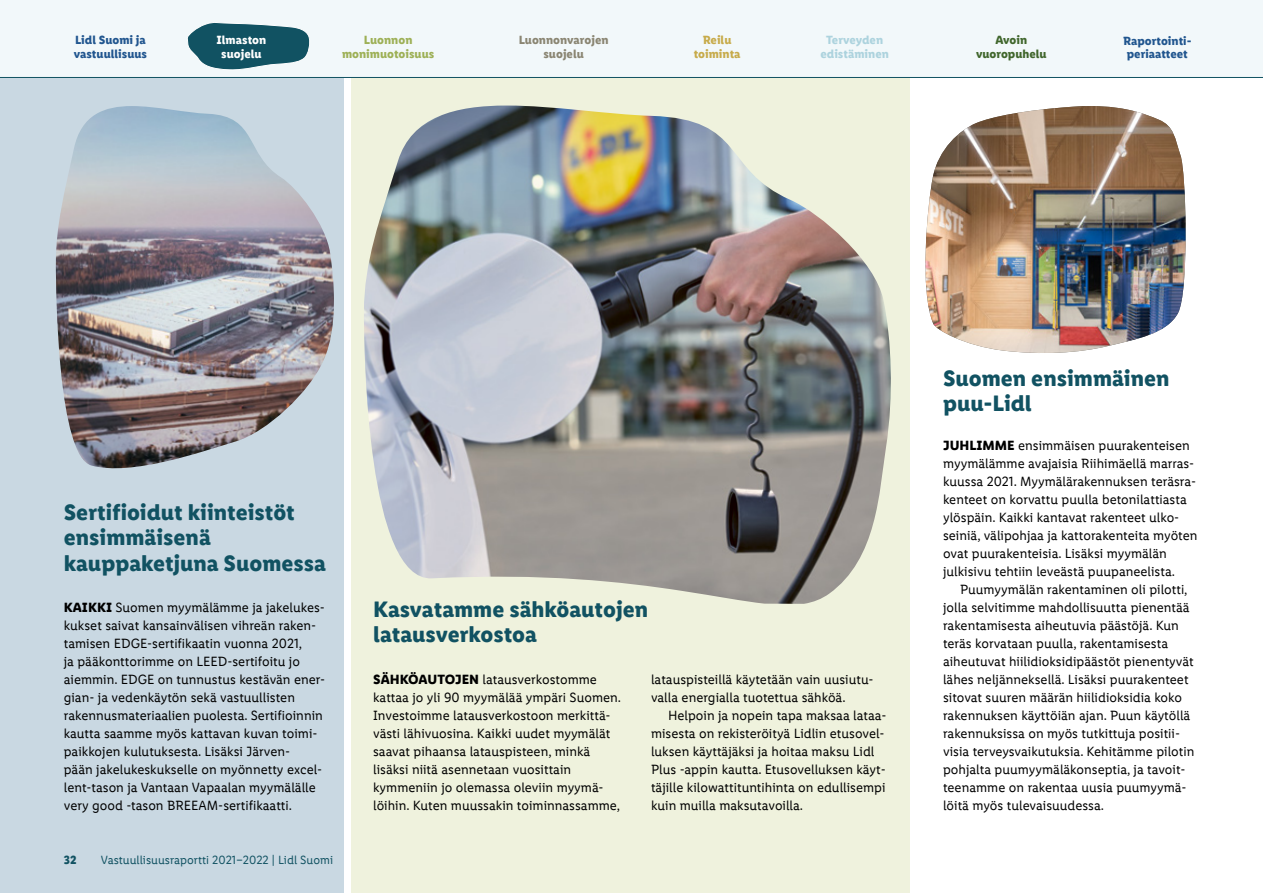
<style>
.page{position:relative;width:1263px;height:893px;background:#fff}
.page>*{position:absolute;margin:0;border:0;box-sizing:border-box;transform-origin:0 0}
.t1{font:700 22.5px/25.5px "Lidl Font Pro";color:#115262}
.t2{font:13.5px/18px "Lidl Font Pro";color:#000}
.t3{font:700 12px/13.5px "Lidl Font Pro";color:#21568f}
.t4{font:12px "Lidl Font Pro";color:#115262}
.t5{font:700 12px/13.5px "Lidl Font Pro";color:#8a8572;text-align:center}
.t6{font:700 12px/13.5px "Lidl Font Pro";color:#9db056;text-align:center}
.t7{font:700 12px/13.5px "Lidl Font Pro";color:#add3de;text-align:center}
.t8{font:700 12px/13.5px "Lidl Font Pro";color:#40662c;text-align:center}
.t9{font:700 12px/13.5px "Lidl Font Pro";color:#fff;text-align:center}
.t10{font:700 12px/13.5px "Lidl Font Pro";color:#c7ab4b;text-align:center}
.t11{font:700 12px "Lidl Font Pro";color:#115262}
.s1{font-weight:700}
</style>
<div class="page">
<div style="left:0;top:78px;width:343px;height:815px;background:#c9d8e2"></div>
<div style="left:352px;top:56px;width:558px;height:837px;background:#eff2dd"></div>
<img style="left:364px;top:106px;width:527px;height:498px">
<img style="left:925px;top:106px;width:261px;height:247px">
<div style="left:0;top:0;width:1263px;height:77px;background:#f2f8fa"></div>
<svg style="left:187px;top:23px;width:123px;height:47px"></svg>
<hr style="left:0;top:77px;width:1263px;height:1px;background:#115262">
<img style="left:56px;top:106px;width:278px;height:363px">
<p class="t3" style="left:74px;top:33px;width:75px">Lidl Suomi ja vastuullisuus</p>
<p class="t9" style="left:217px;top:33px;width:51px">Ilmaston suojelu</p>
<p class="t3" style="left:1123px;top:34px;width:70px;text-align:center">Raportointi&shy;periaatteet</p>
<p class="t5" style="left:519px;top:33px;width:91px">Luonnonvarojen suojelu</p>
<p class="t10" style="left:694px;top:33px;width:48px">Reilu toiminta</p>
<p class="t7" style="left:820px;top:33px;width:70px">Terveyden edistäminen</p>
<p class="t8" style="left:976px;top:33px;width:72px">Avoin vuoropuhelu</p>
<p class="t6" style="left:342px;top:33px;width:94px">Luonnon monimuotoisuus</p>
<h1 class="t1" style="left:64px;top:500px;width:264px">Sertifioidut kiinteistöt ensimmäisenä kauppaketjuna Suomessa</h1>
<p class="t2" style="left:64px;top:599px;width:263px"><span class="s1">KAIKKI</span> Suomen myymälämme ja jakelukes&shy;kukset saivat kansainvälisen vihreän raken&shy;tamisen EDGE-sertifikaatin vuonna 2021,<br>ja pääkonttorimme on LEED-sertifoitu jo aiemmin. EDGE on tunnustus kestävän ener&shy;gian- ja vedenkäytön sekä vastuullisten rakennusmateriaalien puolesta. Sertifioinnin kautta saamme myös kattavan kuvan toimi&shy;paikkojen kulutuksesta. Lisäksi Järven-<br>pään jakelukeskukselle on myönnetty excel&shy;lent-tason ja Vantaan Vapaalan myymälälle very good -tason BREEAM-sertifikaatti.</p>
<h1 class="t1" style="left:373px;top:597px;width:277px">Kasvatamme sähköautojen latausverkostoa</h1>
<p class="t2" style="left:373px;top:670px;width:249px"><span class="s1">SÄHKÖAUTOJEN</span> latausverkostomme kattaa jo yli 90 myymälää ympäri Suomen.<br>Investoimme latausverkostoon merkittä&shy;västi lähivuosina. Kaikki uudet myymälät saavat pihaansa latauspisteen, minkä lisäksi niitä asennetaan vuosittain kymmeniin jo olemassa oleviin myymä&shy;löihin. Kuten muussakin toiminnassamme,</p>
<p class="t2" style="left:651px;top:670px;width:224px">latauspisteillä käytetään vain uusiutu&shy;valla energialla tuotettua sähköä.</p>
<p class="t2" style="left:651px;top:706px;width:237px;text-indent:17px">Helpoin ja nopein tapa maksaa lataa&shy;misesta on rekisteröityä Lidlin etusovel&shy;luksen käyttäjäksi ja hoitaa maksu Lidl Plus -appin kautta. Etusovelluksen käyt&shy;täjille kilowattituntihinta on edullisempi kuin muilla maksutavoilla.</p>
<p class="t11" style="left:64px;top:853px;width:14px">32</p>
<p class="t4" style="left:101px;top:853px;width:234px">Vastuullisuusraportti 2021–2022 | Lidl Suomi</p>
<h1 class="t1" style="left:943px;top:365px;width:228px">Suomen ensimmäinen puu-Lidl</h1>
<p class="t2" style="left:943px;top:437px;width:256px"><span class="s1">JUHLIMME</span> ensimmäisen puurakenteisen myymälämme avajaisia Riihimäellä marras&shy;kuussa 2021. Myymälärakennuksen teräsra&shy;kenteet on korvattu puulla betonilattiasta ylöspäin. Kaikki kantavat rakenteet ulko&shy;seiniä, välipohjaa ja kattorakenteita myöten ovat puurakenteisia. Lisäksi myymälän julkisivu tehtiin leveästä puupaneelista.</p>
<p class="t2" style="left:943px;top:580px;width:253px;text-indent:17px">Puumyymälän rakentaminen oli pilotti, jolla selvitimme mahdollisuutta pienentää rakentamisesta aiheutuvia päästöjä. Kun teräs korvataan puulla, rakentamisesta aiheutuvat hiilidioksidipäästöt pienentyvät lähes neljänneksellä. Lisäksi puurakenteet sitovat suuren määrän hiilidioksidia koko rakennuksen käyttöiän ajan. Puun käytöllä rakennuksissa on myös tutkittuja positii&shy;visia terveysvaikutuksia. Kehitämme pilotin pohjalta puumyymäläkonseptia, ja tavoit&shy;teenamme on rakentaa uusia puumyymä&shy;löitä myös tulevaisuudessa.</p>
</div>
